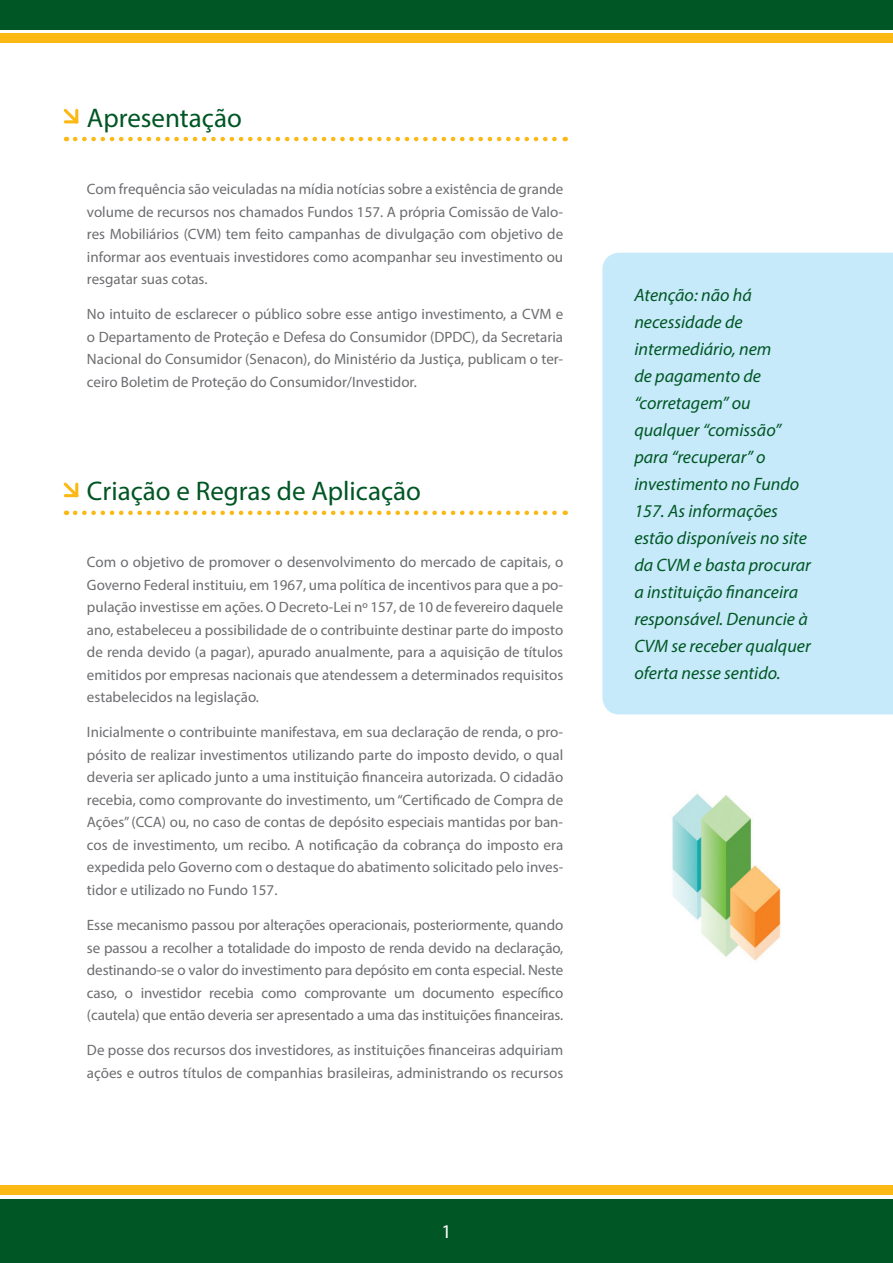
<style>
.page{position:relative;width:893px;height:1263px;background:#fff}
.page>*{position:absolute;margin:0;border:0;box-sizing:border-box;transform-origin:0 0}
.t1{font:27px "Myriad Pro";color:#005624}
.t2{font:19.5px "Myriad Pro";color:#fff}
.t3{font:italic 18px/27px "Myriad Pro";color:#005624}
.t4{font:15px/22.5px "Myriad Pro";color:#6c6d70;text-align:justify}
</style>
<div class="page">
<svg style="left:0;top:29px;width:893px;height:1px"></svg>
<div style="left:0;top:33px;width:893px;height:10px;background:#fcb814"></div>
<div style="left:0;top:0;width:893px;height:29px;background:#005624"></div>
<div style="left:0;top:1185px;width:893px;height:10px;background:#fcb814"></div>
<div style="left:0;top:1199px;width:893px;height:64px;background:#005624"></div>
<svg style="left:75px;top:137px;width:491px;height:4px"></svg>
<svg style="left:64px;top:109px;width:14px;height:15px"></svg>
<svg style="left:75px;top:511px;width:491px;height:4px"></svg>
<svg style="left:64px;top:482px;width:14px;height:15px"></svg>
<img style="left:672px;top:793px;width:109px;height:168px">
<div style="left:602px;top:253px;width:291px;height:461px;background:#c6eafa"></div>
<h1 class="t1" style="left:87px;top:101px;width:156px">Apresentação</h1>
<p class="t4" style="left:87px;top:178px;width:478px">Com frequência são veiculadas na mídia notícias sobre a existência de grande volume de recursos nos chamados Fundos 157. A própria Comissão de Valo&shy;res Mobiliários (CVM) tem feito campanhas de divulgação com objetivo de informar aos eventuais investidores como acompanhar seu investimento ou resgatar suas cotas.</p>
<p class="t4" style="left:87px;top:303px;width:478px">No intuito de esclarecer o público sobre esse antigo investimento, a CVM e o Departamento de Proteção e Defesa do Consumidor (DPDC), da Secretaria Nacional do Consumidor (Senacon), do Ministério da Justiça, publicam o ter&shy;ceiro Boletim de Proteção do Consumidor/Investidor.</p>
<h1 class="t1" style="left:87px;top:474px;width:335px">Criação e Regras de Aplicação</h1>
<p class="t4" style="left:87px;top:550px;width:478px">Com o objetivo de promover o desenvolvimento do mercado de capitais, o Governo Federal instituiu, em 1967, uma política de incentivos para que a po&shy;pulação investisse em ações. O Decreto-Lei nº 157, de 10 de fevereiro daquele ano, estabeleceu a possibilidade de o contribuinte destinar parte do imposto de renda devido (a pagar), apurado anualmente, para a aquisição de títulos emitidos por empresas nacionais que atendessem a determinados requisitos estabelecidos na legislação.</p>
<p class="t4" style="left:87px;top:721px;width:478px">Inicialmente o contribuinte manifestava, em sua declaração de renda, o pro&shy;pósito de realizar investimentos utilizando parte do imposto devido, o qual deveria ser aplicado junto a uma instituição financeira autorizada. O cidadão recebia, como comprovante do investimento, um “Certificado de Compra de Ações” (CCA) ou, no caso de contas de depósito especiais mantidas por ban&shy;cos de investimento, um recibo. A notificação da cobrança do imposto era expedida pelo Governo com o destaque do abatimento solicitado pelo inves&shy;tidor e utilizado no Fundo 157.</p>
<p class="t4" style="left:87px;top:913px;width:478px">Esse mecanismo passou por alterações operacionais, posteriormente, quando se passou a recolher a totalidade do imposto de renda devido na declaração, destinando-se o valor do investimento para depósito em conta especial. Neste caso, o investidor recebia como comprovante um documento específico (cautela) que então deveria ser apresentado a uma das instituições financeiras.</p>
<p class="t4" style="left:87px;top:1039px;width:478px">De posse dos recursos dos investidores, as instituições financeiras adquiriam ações e outros títulos de companhias brasileiras, administrando os recursos</p>
<h2 class="t2" style="left:441px;top:1220px;width:12px">1</h2>
<p class="t3" style="left:634px;top:281px;width:178px">Atenção: não há necessidade de intermediário, nem<br>de pagamento de “corretagem” ou qualquer “comissão” para “recuperar” o investimento no Fundo<br>157. As informações estão disponíveis no site da CVM e basta procurar a instituição financeira responsável. Denuncie à<br>CVM se receber qualquer oferta nesse sentido.</p>
</div>
